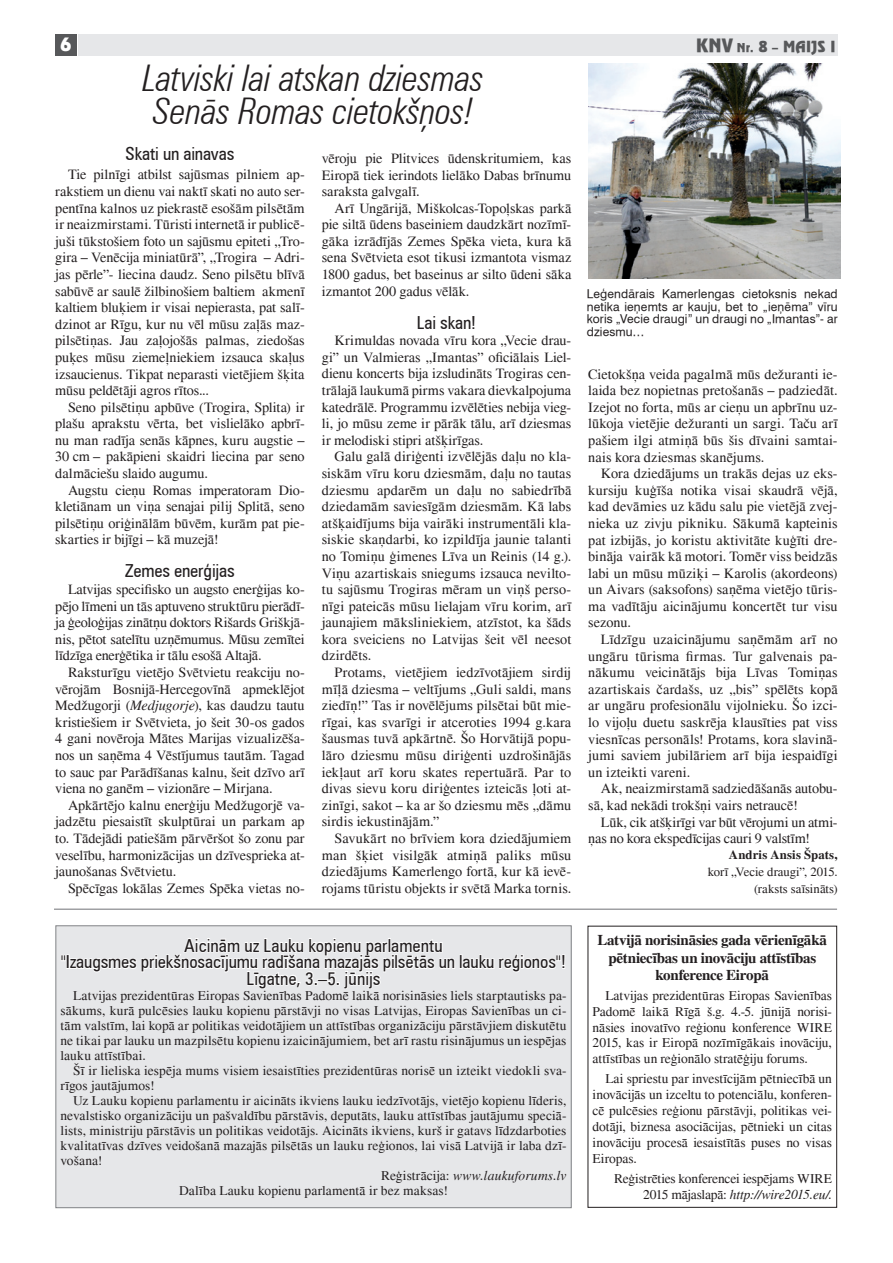
<style>
.page{position:relative;width:893px;height:1263px;background:#fff}
.page>*{position:absolute;margin:0;border:0;box-sizing:border-box;transform-origin:0 0}
.t1{font:italic 300 condensed 36px/33px "Zurich TL";letter-spacing:-.005em;color:#231f20}
.t2{font:condensed 18px/16.5px "Zurich TL";letter-spacing:-.005em;color:#231f20;text-align:center}
.t3{font:18px "Revue TL";color:#fff}
.t4{font:700 15px/17.2px "Times";letter-spacing:-.02em;color:#231f20;text-align:center}
.t5{font:15px "Revue TL";letter-spacing:.005em;color:#57585a}
.t6{font:14.25px/16.6px "Times";color:#231f20;text-align:justify}
.t7{font:13.5px/15.9px "Times";letter-spacing:.005em;color:#231f20;text-align:justify}
.t8{font:13.5px/15.9px "Times";letter-spacing:-.015em;color:#231f20;text-align:right}
.t9{font:italic 13.5px "Times";letter-spacing:.015em;color:#231f20}
.t10{font:12.75px/16.6px "Times";color:#231f20;text-align:right}
.t11{font:700 12.75px "Times";letter-spacing:.015em;color:#231f20}
.t12{font:12px/12.8px "Swiss 721 TL";letter-spacing:.01em;color:#231f20;text-align:justify}
.s1{font-size:18px}
.s2{font-size:12px}
.s3{font-style:italic}
.s4{font-style:normal}
</style>
<div class="page">
<div style="left:79px;top:34px;width:759px;height:22px;background:#e6e7e9"></div>
<div style="left:55px;top:34px;width:22px;height:21px;background:#57585a"></div>
<div style="left:588px;top:926px;width:249px;height:282px;border:1px solid #231f20"></div>
<img style="left:588px;top:63px;width:252px;height:216px">
<div style="left:56px;top:926px;width:515px;height:282px;background:#e6e7e9"></div>
<div style="left:460px;top:954px;width:3px;height:15px;border:2px solid #fff"></div>
<svg style="left:462px;top:954px;width:103px;height:19px"></svg>
<svg style="left:61px;top:938px;width:394px;height:51px"></svg>
<div style="left:55px;top:925px;width:517px;height:283px;border:1px solid #808285"></div>
<hr style="left:54px;top:909px;width:783px;height:1px;background:#808285">
<p class="t3" style="left:60px;top:34px;width:14px">6</p>
<p class="t5" style="left:696px;top:37px;width:141px"><span class="s1">KNV</span> <span class="s2">Nr.</span> 8 <span class="s2">–</span> MAIJS I</p>
<h1 class="t1" style="left:143px;top:61px;width:343px">Latviski lai atskan dziesmas<br>Senās Romas cietokšņos!</h1>
<p class="t2" style="left:126px;top:145px;width:110px">Skati un ainavas</p>
<p class="t6" style="left:55px;top:166px;width:251px;text-indent:13px">Tie pilnīgi atbilst sajūsmas pilniem ap&shy;rakstiem un dienu vai naktī skati no auto ser&shy;pentīna kalnos uz piekrastē esošām pilsētām ir neaizmirstami. Tūristi internetā ir publicē&shy;juši tūkstošiem foto un sajūsmu epiteti „Tro&shy;gira – Venēcija miniatūrā”, „Trogira – Adri&shy;jas pērle”- liecina daudz. Seno pilsētu blīvā sabūvē ar saulē žilbinošiem baltiem akmenī kaltiem bluķiem ir visai nepierasta, pat salī&shy;dzinot ar Rīgu, kur nu vēl mūsu zaļās maz&shy;pilsētiņas. Jau zaļojošās palmas, ziedošas puķes mūsu ziemeļniekiem izsauca skaļus izsaucienus. Tikpat neparasti vietējiem šķita mūsu peldētāji agros rītos...</p>
<p class="t6" style="left:55px;top:399px;width:251px;text-indent:13px">Seno pilsētiņu apbūve (Trogira, Splita) ir plašu aprakstu vērta, bet vislielāko apbrī&shy;nu man radīja senās kāpnes, kuru augstie – 30 cm – pakāpieni skaidri liecina par seno dalmāciešu slaido augumu.</p>
<p class="t6" style="left:55px;top:482px;width:251px;text-indent:13px">Augstu cieņu Romas imperatoram Dio&shy;kletiānam un viņa senajai pilij Splitā, seno pilsētiņu oriģinālām būvēm, kurām pat pie&shy;skarties ir bijīgi – kā muzejā!</p>
<p class="t2" style="left:125px;top:563px;width:111px">Zemes enerģijas</p>
<p class="t6" style="left:55px;top:581px;width:251px;text-indent:13px">Latvijas specifisko un augsto enerģijas ko&shy;pējo līmeni un tās aptuveno struktūru pierādī&shy;ja ģeoloģijas zinātņu doktors Rišards Griškjā&shy;nis, pētot satelītu uzņēmumus. Mūsu zemītei līdzīga enerģētika ir tālu esošā Altajā.</p>
<p class="t6" style="left:55px;top:664px;width:251px;text-indent:13px">Raksturīgu vietējo Svētvietu reakciju no&shy;vērojām Bosnijā-Hercegovīnā apmeklējot Medžugorji (<span class="s3">Medjugorje</span>), kas daudzu tautu kristiešiem ir Svētvieta, jo šeit 30-os gados 4 gani novēroja Mātes Marijas vizualizēša&shy;nos un saņēma 4 Vēstījumus tautām. Tagad to sauc par Parādīšanas kalnu, šeit dzīvo arī viena no ganēm – vizionāre – Mirjana.</p>
<p class="t6" style="left:55px;top:797px;width:251px;text-indent:13px">Apkārtējo kalnu enerģiju Medžugorjē va&shy;jadzētu piesaistīt skulptūrai un parkam ap to. Tādejādi patiešām pārvēršot šo zonu par veselību, harmonizācijas un dzīvesprieka at&shy;jaunošanas Svētvietu.</p>
<p class="t6" style="left:68px;top:880px;width:238px">Spēcīgas lokālas Zemes Spēka vietas no-</p>
<p class="t6" style="left:322px;top:150px;width:251px">vēroju pie Plitvices ūdenskritumiem, kas Eiropā tiek ierindots lielāko Dabas brīnumu saraksta galvgalī.</p>
<p class="t6" style="left:322px;top:200px;width:251px;text-indent:13px">Arī Ungārijā, Miškolcas-Topoļskas parkā pie siltā ūdens baseiniem daudzkārt nozīmī&shy;gāka izrādījās Zemes Spēka vieta, kura kā sena Svētvieta esot tikusi izmantota vismaz 1800 gadus, bet baseinus ar silto ūdeni sāka izmantot 200 gadus vēlāk.</p>
<p class="t2" style="left:417px;top:314px;width:61px">Lai skan!</p>
<p class="t6" style="left:322px;top:332px;width:251px;text-indent:13px">Krimuldas novada vīru kora „Vecie drau&shy;gi” un Valmieras „Imantas” oficiālais Liel&shy;dienu koncerts bija izsludināts Trogiras cen&shy;trālajā laukumā pirms vakara dievkalpojuma katedrālē. Programmu izvēlēties nebija vieg&shy;li, jo mūsu zeme ir pārāk tālu, arī dziesmas ir melodiski stipri atšķirīgas.</p>
<p class="t6" style="left:322px;top:448px;width:251px;text-indent:13px">Galu galā diriģenti izvēlējās daļu no kla&shy;siskām vīru koru dziesmām, daļu no tautas dziesmu apdarēm un daļu no sabiedrībā dziedamām saviesīgām dziesmām. Kā labs atšķaidījums bija vairāki instrumentāli kla&shy;siskie skaņdarbi, ko izpildīja jaunie talanti no Tomiņu ģimenes Līva un Reinis (14 g.).<br>Viņu azartiskais sniegums izsauca nevilto&shy;tu sajūsmu Trogiras mēram un viņš perso&shy;nīgi pateicās mūsu lielajam vīru korim, arī jaunajiem māksliniekiem, atzīstot, ka šāds kora sveiciens no Latvijas šeit vēl neesot dzirdēts.</p>
<p class="t6" style="left:322px;top:664px;width:251px;text-indent:13px">Protams, vietējiem iedzīvotājiem sirdij mīļā dziesma – veltījums „Guli saldi, mans ziedīņ!” Tas ir novēlējums pilsētai būt mie&shy;rīgai, kas svarīgi ir atceroties 1994 g.kara šausmas tuvā apkārtnē. Šo Horvātijā popu&shy;lāro dziesmu mūsu diriģenti uzdrošinājās iekļaut arī koru skates repertuārā. Par to divas sievu koru diriģentes izteicās ļoti at&shy;zinīgi, sakot – ka ar šo dziesmu mēs „dāmu sirdis iekustinājām.”</p>
<p class="t6" style="left:322px;top:830px;width:251px;text-indent:13px">Savukārt no brīviem kora dziedājumiem man šķiet visilgāk atmiņā paliks mūsu dziedājums Kamerlengo fortā, kur kā ievē&shy;rojams tūristu objekts ir svētā Marka tornis.</p>
<p class="t2" style="left:61px;top:937px;width:507px">Aicinām uz Lauku kopienu parlamentu<br>"Izaugsmes priekšnosacījumu radīšana mazajās pilsētās un lauku reģionos"!<br>Līgatne, 3.–5. jūnijs</p>
<p class="t7" style="left:60px;top:988px;width:508px;line-height:15px;text-indent:13px">Latvijas prezidentūras Eiropas Savienības Padomē laikā norisināsies liels starptautisks pa&shy;sākums, kurā pulcēsies lauku kopienu pārstāvji no visas Latvijas, Eiropas Savienības un ci&shy;tām valstīm, lai kopā ar politikas veidotājiem un attīstības organizāciju pārstāvjiem diskutētu ne tikai par lauku un mazpilsētu kopienu izaicinājumiem, bet arī rastu risinājumus un iespējas lauku attīstībai.</p>
<p class="t7" style="left:60px;top:1063px;width:508px;line-height:15px;text-indent:13px">Šī ir lieliska iespēja mums visiem iesaistīties prezidentūras norisē un izteikt viedokli sva&shy;rīgos jautājumos!</p>
<p class="t7" style="left:73px;top:1092px;width:495px">Uz Lauku kopienu parlamentu ir aicināts ikviens lauku iedzīvotājs, vietējo kopienu līderis,</p>
<p class="t7" style="left:60px;top:1107px;width:508px">nevalstisko organizāciju un pašvaldību pārstāvis, deputāts, lauku attīstības jautājumu speciā-</p>
<p class="t7" style="left:60px;top:1122px;width:507px">lists, ministriju pārstāvis un politikas veidotājs. Aicināts ikviens, kurš ir gatavs līdzdarboties</p>
<p class="t7" style="left:60px;top:1137px;width:508px">kvalitatīvas dzīves veidošanā mazajās pilsētās un lauku reģionos, lai visā Latvijā ir laba dzī-</p>
<p class="t7" style="left:60px;top:1152px;width:43px">vošana!</p>
<p class="t9" style="left:381px;top:1168px;width:187px"><span class="s4">Reģistrācija:</span> www.laukuforums.lv</p>
<p class="t7" style="left:179px;top:1183px;width:270px">Dalība Lauku kopienu parlamentā ir bez maksas!</p>
<p class="t12" style="left:587px;top:287px;width:252px">Leģendārais Kamerlengas cietoksnis nekad netika ieņemts ar kauju, bet to „ieņēma” vīru koris „Vecie draugi” un draugi no „Imantas”- ar dziesmu…</p>
<p class="t6" style="left:588px;top:366px;width:251px">Cietokšņa veida pagalmā mūs dežuranti ie&shy;laida bez nopietnas pretošanās – padziedāt.<br>Izejot no forta, mūs ar cieņu un apbrīnu uz&shy;lūkoja vietējie dežuranti un sargi. Taču arī pašiem ilgi atmiņā būs šis dīvaini samtai&shy;nais kora dziesmas skanējums.</p>
<p class="t6" style="left:588px;top:465px;width:251px;text-indent:13px">Kora dziedājums un trakās dejas uz eks&shy;kursiju kuģīša notika visai skaudrā vējā, kad devāmies uz kādu salu pie vietējā zvej&shy;nieka uz zivju pikniku. Sākumā kapteinis pat izbijās, jo koristu aktivitāte kuģīti dre&shy;bināja vairāk kā motori. Tomēr viss beidzās labi un mūsu mūziķi – Karolis (akordeons) un Aivars (saksofons) saņēma vietējo tūris&shy;ma vadītāju aicinājumu koncertēt tur visu sezonu.</p>
<p class="t6" style="left:588px;top:631px;width:251px;text-indent:13px">Līdzīgu uzaicinājumu saņēmām arī no ungāru tūrisma firmas. Tur galvenais pa&shy;nākumu veicinātājs bija Līvas Tomiņas azartiskais čardašs, uz „bis” spēlēts kopā ar ungāru profesionālu vijolnieku. Šo izci&shy;lo vijoļu duetu saskrēja klausīties pat viss viesnīcas personāls! Protams, kora slavinā&shy;jumi saviem jubilāriem arī bija iespaidīgi un izteikti vareni.</p>
<p class="t6" style="left:588px;top:780px;width:251px;text-indent:13px">Ak, neaizmirstamā sadziedāšanās autobu&shy;sā, kad nekādi trokšņi vairs netraucē!</p>
<p class="t6" style="left:588px;top:813px;width:251px;text-indent:13px">Lūk, cik atšķirīgi var būt vērojumi un atmi&shy;ņas no kora ekspedīcijas cauri 9 valstīm!</p>
<p class="t11" style="left:729px;top:848px;width:110px">Andris Ansis Špats,</p>
<p class="t10" style="left:708px;top:863px;width:131px">korī „Vecie draugi”, 2015. (raksts saīsināts)</p>
<p class="t4" style="left:597px;top:932px;width:231px">Latvijā norisināsies gada vērienīgākā pētniecības un inovāciju attīstības konference Eiropā</p>
<p class="t7" style="left:593px;top:987px;width:241px;text-indent:13px">Latvijas prezidentūras Eiropas Savienības Padomē laikā Rīgā š.g. 4.-5. jūnijā norisi&shy;nāsies inovatīvo reģionu konference WIRE 2015, kas ir Eiropā nozīmīgākais inovāciju, attīstības un reģionālo stratēģiju forums.</p>
<p class="t7" style="left:593px;top:1071px;width:241px;text-indent:13px">Lai spriestu par investīcijām pētniecībā un inovācijās un izceltu to potenciālu, konferen&shy;cē pulcēsies reģionu pārstāvji, politikas vei&shy;dotāji, biznesa asociācijas, pētnieki un citas inovāciju procesā iesaistītās puses no visas Eiropas.</p>
<p class="t8" style="left:614px;top:1170px;width:219px">Reģistrēties konferencei iespējams WIRE<br>2015 mājaslapā: <span class="s3">http://wire2015.eu/.</span></p>
</div>
